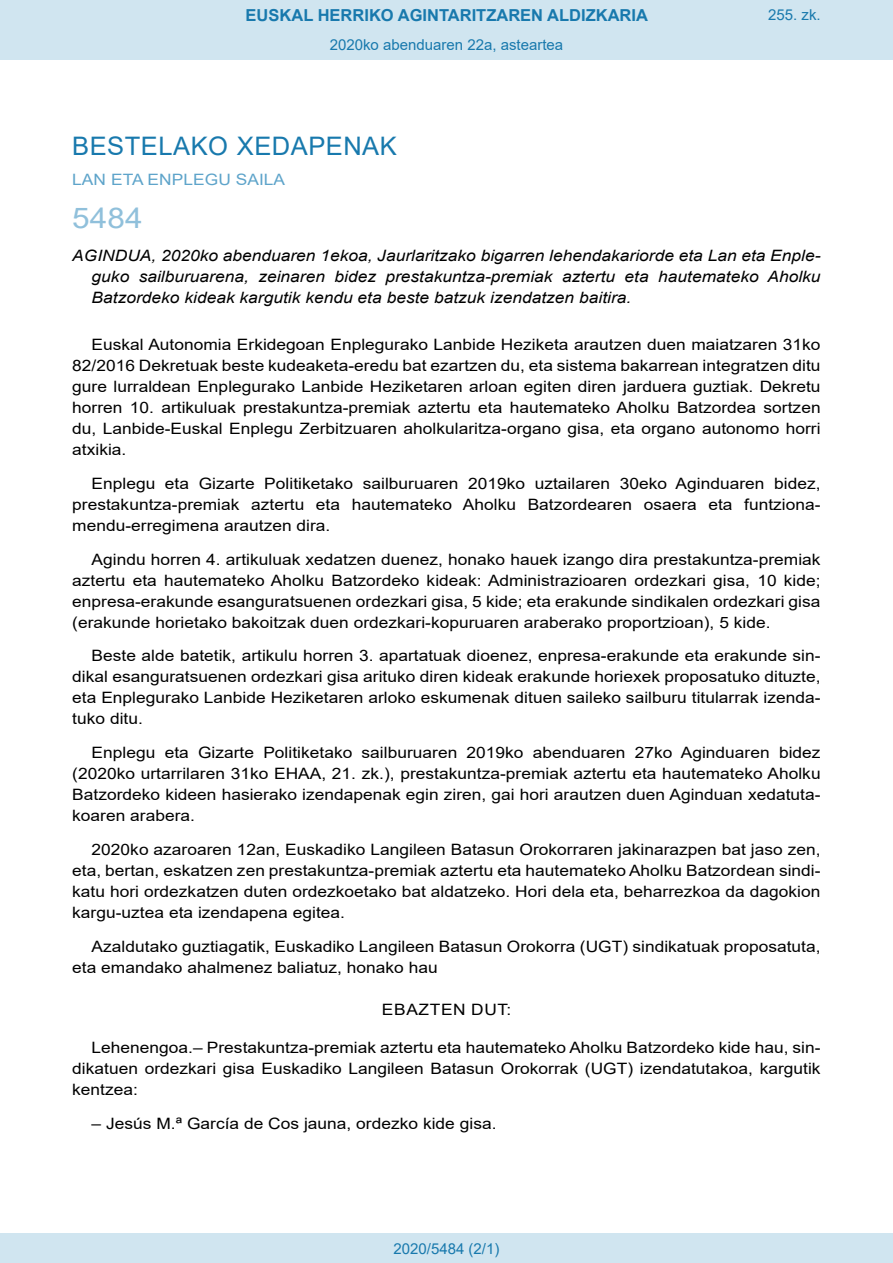
<style>
.page{position:relative;width:893px;height:1263px;background:#fff}
.page>*{position:absolute;margin:0;border:0;box-sizing:border-box;transform-origin:0 0}
.BOPVOrden{font:28.5px "Arial";color:#90c0db;scale:1.11 1}
.BOPVSeccion{font:25.5px "Arial";letter-spacing:.02em;color:#1879ad}
.t1{font:700 16.5px "Arial";color:#1879ad}
.BOPVDetalle{font:15.6px/21px "Arial";color:#000;text-align:justify;scale:1.11 1}
.BOPVTitulo{font:italic 15.6px/21px "Arial";color:#000;text-align:justify;scale:1.11 1}
.BOPVOrganismo{font:15.6px "Arial";letter-spacing:.005em;color:#5ea4ca;scale:1.11 1}
.BOPVClave{font:15.6px "Arial";letter-spacing:.035em;color:#000;scale:1.11 1}
.Paginacion_Centro{font:15px "Arial";color:#1879ad}
</style>
<div class="page">
<div style="left:0;top:0;width:893px;height:60px;background:#d0e5f0"></div>
<div style="left:0;top:1233px;width:893px;height:30px;background:#d0e5f0"></div>
<p class="t1" style="left:246px;top:3px;width:404px">EUSKAL HERRIKO AGINTARITZAREN ALDIZKARIA</p>
<p class="Paginacion_Centro" style="left:330px;top:35px;width:235px">2020ko abenduaren 22a, asteartea</p>
<p class="Paginacion_Centro" style="left:768px;top:5px;width:54px">255. zk.</p>
<p class="BOPVSeccion" style="left:72px;top:128px;width:326px">BESTELAKO XEDAPENAK</p>
<p class="BOPVOrganismo" style="left:72px;top:169px;width:193px">LAN ETA ENPLEGU SAILA</p>
<p class="BOPVOrden" style="left:72px;top:198px;width:65px">5484</p>
<p class="BOPVTitulo" style="left:92px;top:246px;width:658px;text-indent:-19px">AGINDUA, 2020ko abenduaren 1ekoa, Jaurlaritzako bigarren lehendakariorde eta Lan eta Enple&shy;guko sailburuarena, zeinaren bidez prestakuntza-premiak aztertu eta hautemateko Aholku Batzordeko kideak kargutik kendu eta beste batzuk izendatzen baitira.</p>
<p class="BOPVDetalle" style="left:72px;top:334px;width:676px;text-indent:19px">Euskal Autonomia Erkidegoan Enplegurako Lanbide Heziketa arautzen duen maiatzaren 31ko 82/2016 Dekretuak beste kudeaketa-eredu bat ezartzen du, eta sistema bakarrean integratzen ditu gure lurraldean Enplegurako Lanbide Heziketaren arloan egiten diren jarduera guztiak. Dekretu horren 10. artikuluak prestakuntza-premiak aztertu eta hautemateko Aholku Batzordea sortzen du, Lanbide-Euskal Enplegu Zerbitzuaren aholkularitza-organo gisa, eta organo autonomo horri atxikia.</p>
<p class="BOPVDetalle" style="left:72px;top:473px;width:676px;text-indent:19px">Enplegu eta Gizarte Politiketako sailburuaren 2019ko uztailaren 30eko Aginduaren bidez, prestakuntza-premiak aztertu eta hautemateko Aholku Batzordearen osaera eta funtziona&shy;mendu-erregimena arautzen dira.</p>
<p class="BOPVDetalle" style="left:72px;top:548px;width:676px;text-indent:19px">Agindu horren 4. artikuluak xedatzen duenez, honako hauek izango dira prestakuntza-premiak aztertu eta hautemateko Aholku Batzordeko kideak: Administrazioaren ordezkari gisa, 10 kide; enpresa-erakunde esanguratsuenen ordezkari gisa, 5 kide; eta erakunde sindikalen ordezkari gisa (erakunde horietako bakoitzak duen ordezkari-kopuruaren araberako proportzioan), 5 kide.</p>
<p class="BOPVDetalle" style="left:72px;top:645px;width:676px;text-indent:19px">Beste alde batetik, artikulu horren 3. apartatuak dioenez, enpresa-erakunde eta erakunde sin&shy;dikal esanguratsuenen ordezkari gisa arituko diren kideak erakunde horiexek proposatuko dituzte, eta Enplegurako Lanbide Heziketaren arloko eskumenak dituen saileko sailburu titularrak izenda&shy;tuko ditu.</p>
<p class="BOPVDetalle" style="left:72px;top:742px;width:676px;text-indent:19px">Enplegu eta Gizarte Politiketako sailburuaren 2019ko abenduaren 27ko Aginduaren bidez (2020ko urtarrilaren 31ko EHAA, 21. zk.), prestakuntza-premiak aztertu eta hautemateko Aholku Batzordeko kideen hasierako izendapenak egin ziren, gai hori arautzen duen Aginduan xedatuta&shy;koaren arabera.</p>
<p class="BOPVDetalle" style="left:72px;top:839px;width:676px;text-indent:19px">2020ko azaroaren 12an, Euskadiko Langileen Batasun Orokorraren jakinarazpen bat jaso zen, eta, bertan, eskatzen zen prestakuntza-premiak aztertu eta hautemateko Aholku Batzordean sindi&shy;katu hori ordezkatzen duten ordezkoetako bat aldatzeko. Hori dela eta, beharrezkoa da dagokion kargu-uztea eta izendapena egitea.</p>
<p class="BOPVDetalle" style="left:72px;top:935px;width:676px;text-indent:19px">Azaldutako guztiagatik, Euskadiko Langileen Batasun Orokorra (UGT) sindikatuak proposatuta, eta emandako ahalmenez baliatuz, honako hau</p>
<p class="BOPVClave" style="left:382px;top:999px;width:118px">EBAZTEN DUT:</p>
<p class="BOPVDetalle" style="left:72px;top:1037px;width:676px;text-indent:19px">Lehenengoa.– Prestakuntza-premiak aztertu eta hautemateko Aholku Batzordeko kide hau, sin&shy;dikatuen ordezkari gisa Euskadiko Langileen Batasun Orokorrak (UGT) izendatutakoa, kargutik kentzea:</p>
<p class="BOPVDetalle" style="left:92px;top:1112px;width:366px">– Jesús M.ª García de Cos jauna, ordezko kide gisa.</p>
<p class="Paginacion_Centro" style="left:393px;top:1238px;width:107px">2020/5484 (2/1)</p>
</div>
